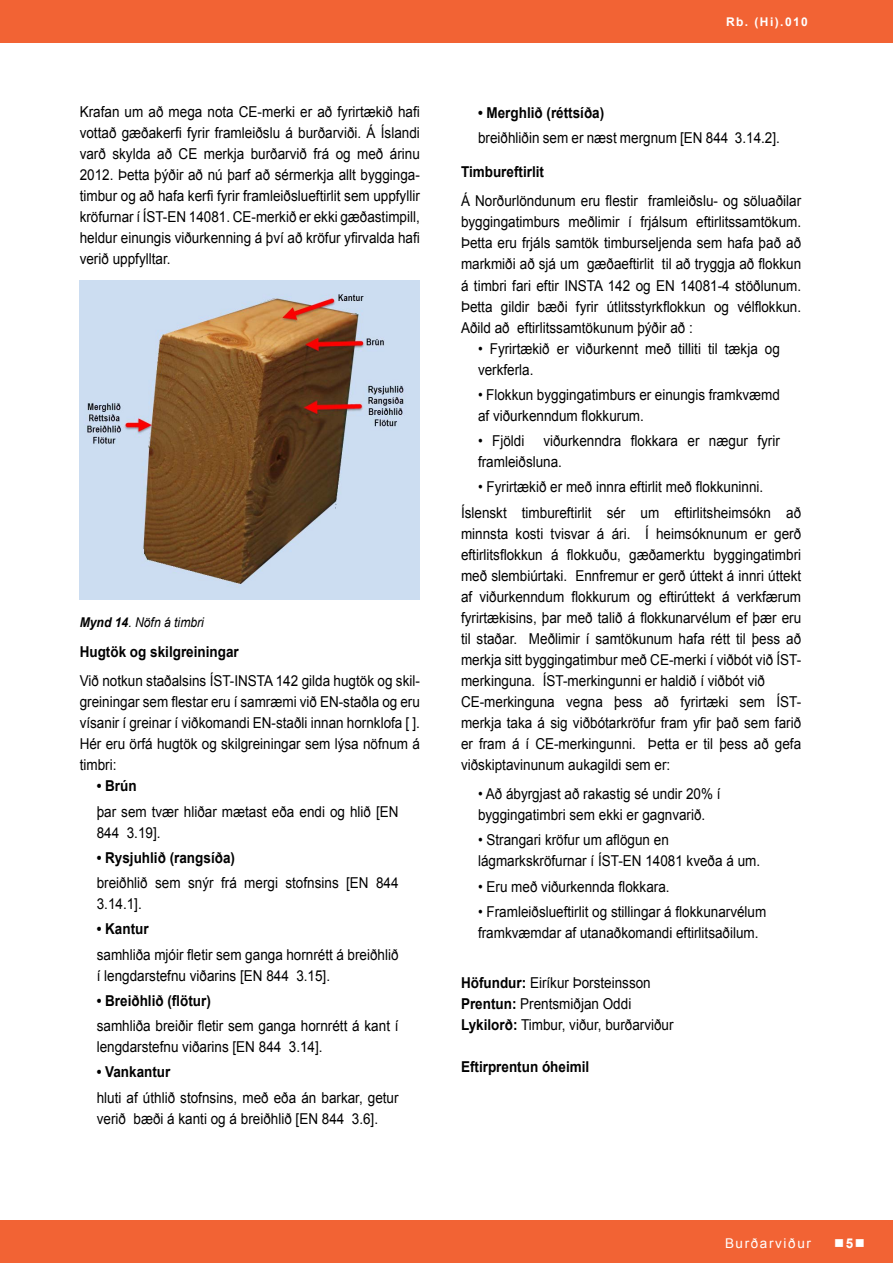
<style>
.page{position:relative;width:893px;height:1263px;background:#fff}
.page>*{position:absolute;margin:0;border:0;box-sizing:border-box;transform-origin:0 0}
.t1{font:15px/21px "Arial";color:#000;scale:.9 1}
.t2{font:700 15px "Arial";color:#000;scale:.9 1}
.t3{font:italic 13.5px "Arial";color:#000;scale:.9 1}
.t4{font:13.5px "Arial";letter-spacing:.12em;color:#fff}
.t5{font:700 13.5px "Arial";color:#fff}
.t6{font:700 12px "Arial";letter-spacing:.12em;color:#fff}
.s1{font-weight:700}
</style>
<div class="page">
<img style="left:80px;top:281px;width:340px;height:319px">
<div style="left:0;top:0;width:893px;height:43px;background:#f26334"></div>
<div style="left:0;top:1220px;width:893px;height:43px;background:#f26334"></div>
<p class="t1" style="left:80px;top:102px;width:379px;text-align:justify">Krafan um að mega nota CE-merki er að fyrirtækið hafi vottað gæðakerfi fyrir framleiðslu á burðarviði. Á Íslandi varð skylda að CE merkja burðarvið frá og með árinu 2012. Þetta þýðir að nú þarf að sérmerkja allt bygginga&shy;timbur og að hafa kerfi fyrir framleiðslueftirlit sem uppfyllir kröfurnar í ÍST-EN 14081. CE-merkið er ekki gæðastimpill, heldur einungis viðurkenning á því að kröfur yfirvalda hafi verið uppfylltar.</p>
<p class="t3" style="left:80px;top:614px;width:140px"><span class="s1">Mynd 14</span>. Nöfn á timbri</p>
<p class="t2" style="left:80px;top:641px;width:178px">Hugtök og skilgreiningar</p>
<p class="t1" style="left:80px;top:671px;width:379px;text-align:justify">Við notkun staðalsins ÍST-INSTA 142 gilda hugtök og skil&shy;greiningar sem flestar eru í samræmi við EN-staðla og eru vísanir í greinar í viðkomandi EN-staðli innan hornklofa [ ].<br>Hér eru örfá hugtök og skilgreiningar sem lýsa nöfnum á timbri:</p>
<p class="t2" style="left:97px;top:776px;width:46px">• Brún</p>
<p class="t1" style="left:97px;top:801px;width:337px">þar sem tvær hliðar mætast eða endi og hlið [EN<br>844 3.19].</p>
<p class="t2" style="left:97px;top:847px;width:155px">• Rysjuhlið (rangsíða)</p>
<p class="t1" style="left:97px;top:872px;width:337px">breiðhlið sem snýr frá mergi stofnsins [EN 844<br>3.14.1].</p>
<p class="t2" style="left:97px;top:919px;width:59px">• Kantur</p>
<p class="t1" style="left:97px;top:944px;width:337px">samhliða mjóir fletir sem ganga hornrétt á breiðhlið í lengdarstefnu viðarins [EN 844 3.15].</p>
<p class="t2" style="left:97px;top:990px;width:128px">• Breiðhlið (flötur)</p>
<p class="t1" style="left:97px;top:1015px;width:337px">samhliða breiðir fletir sem ganga hornrétt á kant í lengdarstefnu viðarins [EN 844 3.14].</p>
<p class="t2" style="left:97px;top:1062px;width:83px">• Vankantur</p>
<p class="t1" style="left:97px;top:1087px;width:337px">hluti af úthlið stofnsins, með eða án barkar, getur verið bæði á kanti og á breiðhlið [EN 844 3.6].</p>
<p class="t6" style="left:726px;top:14px;width:83px">Rb. (Hi).010</p>
<p class="t2" style="left:478px;top:103px;width:142px">• Merghlið (réttsíða)</p>
<p class="t1" style="left:478px;top:128px;width:337px">breiðhliðin sem er næst mergnum [EN 844 3.14.2].</p>
<p class="t2" style="left:461px;top:162px;width:94px">Timbureftirlit</p>
<p class="t1" style="left:461px;top:191px;width:379px;text-align:justify">Á Norðurlöndunum eru flestir framleiðslu- og söluaðilar byggingatimburs meðlimir í frjálsum eftirlitssamtökum.<br>Þetta eru frjáls samtök timburseljenda sem hafa það að markmiði að sjá um gæðaeftirlit til að tryggja að flokkun á timbri fari eftir INSTA 142 og EN 14081-4 stöðlunum.<br>Þetta gildir bæði fyrir útlitsstyrkflokkun og vélflokkun.<br>Aðild að eftirlitssamtökunum þýðir að :</p>
<p class="t1" style="left:478px;top:338px;width:337px">• Fyrirtækið er viðurkennt með tilliti til tækja og verkferla.</p>
<p class="t1" style="left:478px;top:384px;width:337px">• Flokkun byggingatimburs er einungis framkvæmd af viðurkenndum flokkurum.</p>
<p class="t1" style="left:478px;top:430px;width:53px">• Fjöldi</p>
<p class="t1" style="left:478px;top:430px;width:337px;text-indent:65px">viðurkenndra flokkara er nægur fyrir framleiðsluna.</p>
<p class="t1" style="left:461px;top:474px;width:379px;line-height:25.2px;text-indent:17px">• Fyrirtækið er með innra eftirlit með flokkuninni.<br>Íslenskt timbureftirlit sér um eftirlitsheimsókn að</p>
<p class="t1" style="left:461px;top:523px;width:379px">minnsta kosti tvisvar á ári. Í heimsóknunum er gerð eftirlitsflokkun á flokkuðu, gæðamerktu byggingatimbri með slembiúrtaki. Ennfremur er gerð úttekt á innri úttekt af viðurkenndum flokkurum og eftirúttekt á verkfærum fyrirtækisins, þar með talið á flokkunarvélum ef þær eru til staðar. Meðlimir í samtökunum hafa rétt til þess að merkja sitt byggingatimbur með CE-merki í viðbót við ÍST&shy;merkinguna. ÍST-merkingunni er haldið í viðbót við CE-merkinguna vegna þess að fyrirtæki sem ÍST&shy;merkja taka á sig viðbótarkröfur fram yfir það sem farið er fram á í CE-merkingunni. Þetta er til þess að gefa viðskiptavinunum aukagildi sem er:</p>
<p class="t1" style="left:478px;top:783px;width:271px">• Að ábyrgjast að rakastig sé undir 20% í byggingatimbri sem ekki er gagnvarið.</p>
<p class="t1" style="left:478px;top:830px;width:315px">• Strangari kröfur um aflögun en lágmarkskröfurnar í ÍST-EN 14081 kveða á um.</p>
<p class="t1" style="left:478px;top:876px;width:214px">• Eru með viðurkennda flokkara.</p>
<p class="t1" style="left:478px;top:901px;width:322px">• Framleiðslueftirlit og stillingar á flokkunarvélum framkvæmdar af utanaðkomandi eftirlitsaðilum.</p>
<p class="t1" style="left:461px;top:973px;width:238px"><span class="s1">Höfundur:</span> Eiríkur Þorsteinsson<br><span class="s1">Prentun:</span> Prentsmiðjan Oddi<br><span class="s1">Lykilorð:</span> Timbur, viður, burðarviður</p>
<p class="t2" style="left:461px;top:1057px;width:144px">Eftirprentun óheimil</p>
<p class="t4" style="left:725px;top:1235px;width:87px">Burðarviður</p>
<p class="t5" style="left:834px;top:1234px;width:32px">■5■</p>
</div>
